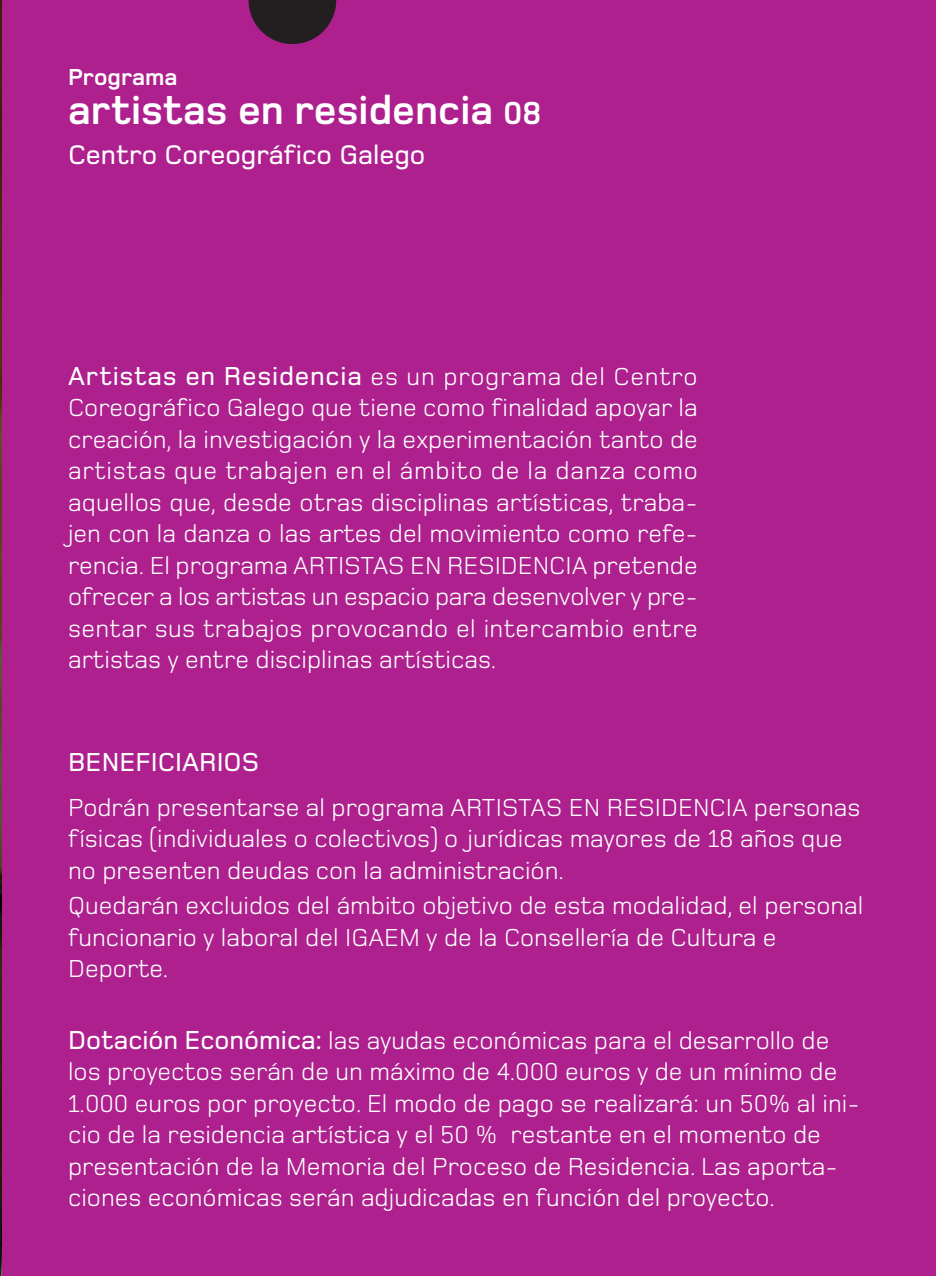
<style>
.page{position:relative;width:936px;height:1276px;background:#fff}
.page>*{position:absolute;margin:0;border:0;box-sizing:border-box;transform-origin:0 0}
.t1{font:700 42px "Foundry Monoline";color:#fff}
.t2{font:500 27.9px "Foundry Monoline";color:#fff}
.t3{font:500 27px "Foundry Monoline";color:#fff}
.t4{font:25.5px/31.5px "Foundry Monoline";color:#fff}
.t5{font:700 24px "Foundry Monoline";color:#fff}
.s1{font-size:33px}
.s2{font-weight:500;font-size:27px}
</style>
<div class="page">
<img style="left:0;top:0;width:2px;height:1276px">
<div style="left:2px;top:0;width:933px;height:1276px;background:#ad208e"></div>
<svg style="left:248px;top:0;width:88px;height:44px"></svg>
<p class="t5" style="left:68px;top:69px;width:111px">Programa</p>
<h1 class="t1" style="left:68px;top:95px;width:474px">artistas en residencia <span class="s1">08</span></h1>
<p class="t2" style="left:68px;top:144px;width:359px">Centro Coreográfico Galego</p>
<p class="t4" style="left:68px;top:362px;width:631px;text-align:justify"><span class="s2">Artistas en Residencia</span> es un programa del Centro Coreográfico Galego que tiene como finalidad apoyar la creación, la investigación y la experimentación tanto de artistas que trabajen en el ámbito de la danza como aquellos que, desde otras disciplinas artísticas, traba&shy;jen con la danza o las artes del movimiento como refe&shy;rencia. El programa ARTISTAS EN RESIDENCIA pretende ofrecer a los artistas un espacio para desenvolver y pre&shy;sentar sus trabajos provocando el intercambio entre artistas y entre disciplinas artísticas.</p>
<p class="t3" style="left:68px;top:752px;width:193px">BENEFICIARIOS</p>
<p class="t4" style="left:68px;top:793px;width:793px">Podrán presentarse al programa ARTISTAS EN RESIDENCIA personas físicas (individuales o colectivos) o jurídicas mayores de 18 años que no presenten deudas con la administración.</p>
<p class="t4" style="left:68px;top:892px;width:796px">Quedarán excluidos del ámbito objetivo de esta modalidad, el personal funcionario y laboral del IGAEM y de la Consellería de Cultura e<br>Deporte.</p>
<p class="t4" style="left:68px;top:1026px;width:793px"><span class="s2">Dotación Económica:</span> las ayudas económicas para el desarrollo de los proyectos serán de un máximo de 4.000 euros y de un mínimo de 1.000 euros por proyecto. El modo de pago se realizará: un 50% al ini&shy;cio de la residencia artística y el 50 % restante en el momento de presentación de la Memoria del Proceso de Residencia. Las aporta&shy;ciones económicas serán adjudicadas en función del proyecto.</p>
</div>
